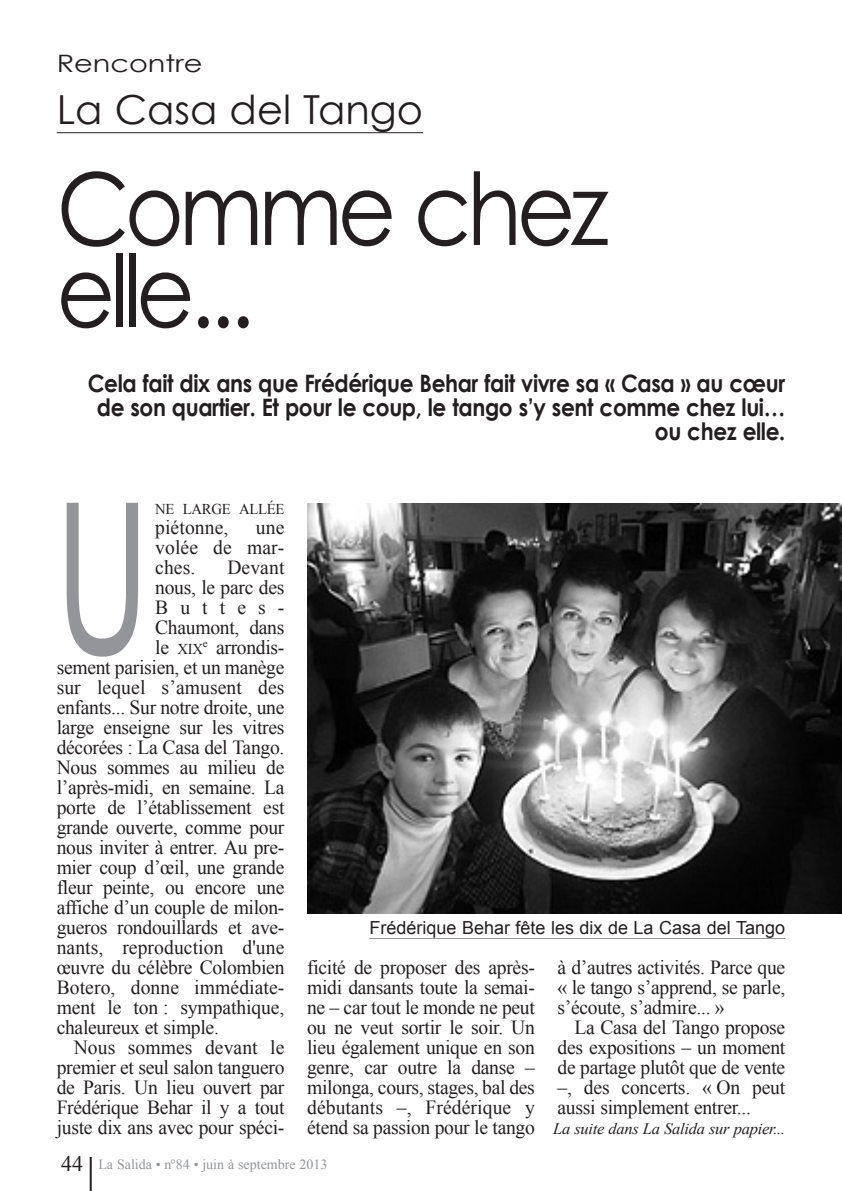
<style>
.page{position:relative;width:842px;height:1191px;background:#fff}
.page>*{position:absolute;margin:0;border:0;box-sizing:border-box;transform-origin:0 0}
.t1{font:211.4px "Arial";color:#939598;scale:.6 1}
.t2{font:100px/82px "Century Gothic";letter-spacing:-.055em;color:#231f20;scale:.9 1}
.t3{font:40px "Century Gothic";color:#231f20}
.t4{font:700 24px/24px "Century Gothic";letter-spacing:-.015em;color:#231f20;text-align:right;scale:.9 1}
.t5{font:24px "Century Gothic";color:#231f20;scale:1.2 1}
.t6{font:20px/20px "Times New Roman";letter-spacing:-.015em;color:#231f20;text-align:justify}
.t7{font:20px "Times New Roman";letter-spacing:.005em;color:#231f20}
.t8{font:18px "Arial";color:#231f20}
.t9{font:italic 16px "Times New Roman";letter-spacing:-.015em;color:#231f20}
.t10{font:15px "Times New Roman";letter-spacing:-.02em;color:#231f20}
.t11{font:14px "Times New Roman";color:#939598}
.s1{font-size:20px}
.s2{font-size:22px;color:#231f20}
</style>
<div class="page">
<hr style="left:90px;top:1157px;width:2px;height:34px;background:#231f20">
<hr style="left:57px;top:132px;width:366px;height:1px;background:#231f20">
<img style="left:307px;top:504px;width:534px;height:410px">
<hr style="left:369px;top:938px;width:416px;height:1px;background:#939598">
<p class="t5" style="left:57px;top:48px;width:123px">Rencontre</p>
<h3 class="t3" style="left:57px;top:84px;width:368px">La Casa del Tango</h3>
<h2 class="t2" style="left:57px;top:165px;width:615px">Comme chez elle...</h2>
<p class="t4" style="left:88px;top:370px;width:776px">Cela fait dix ans que Frédérique Behar fait vivre sa « Casa » au cœur de son quartier. Et pour le coup, le tango s’y sent comme chez lui… ou chez elle.</p>
<h1 class="t1" style="left:57px;top:463px;width:154px">U</h1>
<p class="t10" style="left:155px;top:500px;width:131px">NE LARGE ALLÉE</p>
<p class="t7" style="left:155px;top:516px;width:75px">piétonne,</p>
<p class="t6" style="left:155px;top:517px;width:131px;text-indent:101px">une volée de mar - ches.</p>
<p class="t6" style="left:155px;top:557px;width:131px;text-indent:72px">Devant nous, le parc des Buttes-Chaumont, dans</p>
<p class="t10" style="left:155px;top:640px;width:49px"><span class="s1">le</span> XIX</p>
<p class="t6" style="left:57px;top:637px;width:229px;text-indent:146px"><sup>e</sup> arrondis&shy;sement parisien, et un manège sur lequel s’amusent des enfants... Sur notre droite, une large enseigne sur les vitres décorées : La Casa del Tango.<br>Nous sommes au milieu de l’après-midi, en semaine. La porte de l’établissement est grande ouverte, comme pour nous inviter à entrer. Au pre&shy;mier coup d’œil, une grande fleur peinte, ou encore une affiche d’un couple de milon&shy;gueros rondouillards et ave&shy;nants, reproduction d'une œuvre du célèbre Colombien Botero, donne immédiate&shy;ment le ton : sympathique, chaleureux et simple.</p>
<p class="t6" style="left:57px;top:1037px;width:229px;text-indent:17px">Nous sommes devant le premier et seul salon tanguero de Paris. Un lieu ouvert par Frédérique Behar il y a tout juste dix ans avec pour spéci-</p>
<p class="t8" style="left:369px;top:918px;width:417px">Frédérique Behar fête les dix de La Casa del Tango</p>
<p class="t6" style="left:307px;top:957px;width:229px">ficité de proposer des après&shy;midi dansants toute la semai&shy;ne – car tout le monde ne peut ou ne veut sortir le soir. Un lieu également unique en son genre, car outre la danse – milonga, cours, stages, bal des débutants –, Frédérique y étend sa passion pour le tango</p>
<p class="t6" style="left:557px;top:957px;width:229px">à d’autres activités. Parce que « le tango s’apprend, se parle, s’écoute, s’admire... »</p>
<p class="t6" style="left:557px;top:1017px;width:229px;text-indent:17px">La Casa del Tango propose des expositions – un moment de partage plutôt que de vente –, des concerts. « On peut aussi simplement entrer...</p>
<p class="t9" style="left:553px;top:1120px;width:234px">La suite dans La Salida sur papier...</p>
<p class="t11" style="left:61px;top:1156px;width:268px"><span class="s2">44</span> La Salida • n°84 • juin à septembre 2013</p>
</div>
